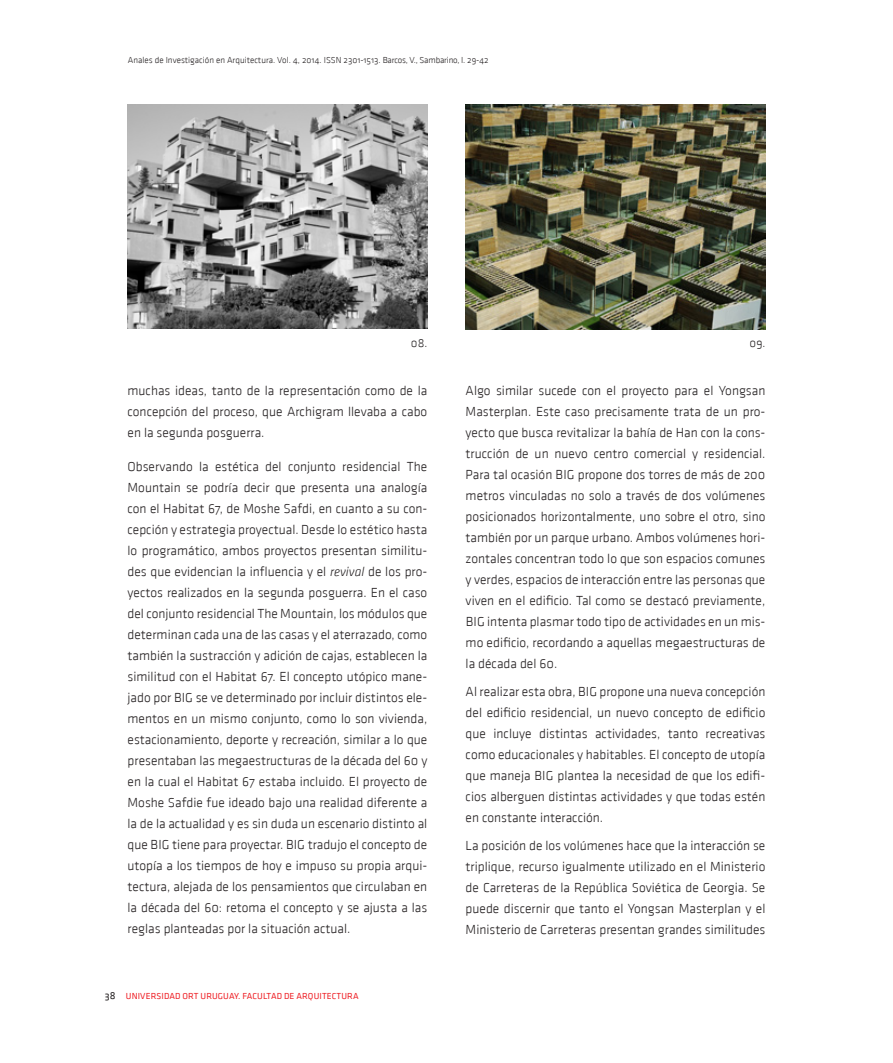
<style>
.page{position:relative;width:893px;height:1063px;background:#fff}
.page>*{position:absolute;margin:0;border:0;box-sizing:border-box;transform-origin:0 0}
.t1{font:13.5px/21px "Klavika Light OSF";color:#231f20;text-align:justify}
.t2{font:12px "Klavika Light OSF";color:#231f20}
.t3{font:9px "Klavika Light OSF";color:#231f20}
.t4{font:9px "Klavika Regular OSF";letter-spacing:.015em;color:#ee1d23}
.s1{font-family:"Klavika Light Italic OSF"}
.s2{font-size:10.5px;color:#231f20}
</style>
<div class="page">
<img style="left:128px;top:104px;width:299px;height:224px">
<img style="left:466px;top:104px;width:299px;height:226px">
<p class="t3" style="left:128px;top:55px;width:362px">Anales de Investigación en Arquitectura. Vol. 4, 2014. ISSN 2301-1513. Barcos, V., Sambarino, I. 29-42</p>
<p class="t2" style="left:411px;top:336px;width:18px">08.</p>
<p class="t2" style="left:750px;top:336px;width:17px">09.</p>
<p class="t1" style="left:128px;top:380px;width:301px">muchas ideas, tanto de la representación como de la concepción del proceso, que Archigram llevaba a cabo en la segunda posguerra.</p>
<p class="t1" style="left:128px;top:456px;width:301px">Observando la estética del conjunto residencial The Mountain se podría decir que presenta una analogía con el Habitat 67, de Moshe Safdi, en cuanto a su con&shy;cepción y estrategia proyectual. Desde lo estético hasta lo programático, ambos proyectos presentan similitu&shy;des que evidencian la influencia y el <span class="s1">revival</span> de los pro&shy;yectos realizados en la segunda posguerra. En el caso del conjunto residencial The Mountain, los módulos que determinan cada una de las casas y el aterrazado, como también la sustracción y adición de cajas, establecen la similitud con el Habitat 67. El concepto utópico mane&shy;jado por Big se ve determinado por incluir distintos ele&shy;mentos en un mismo conjunto, como lo son vivienda, estacionamiento, deporte y recreación, similar a lo que presentaban las megaestructuras de la década del 60 y en la cual el Habitat 67 estaba incluido. El proyecto de Moshe Safdie fue ideado bajo una realidad diferente a la de la actualidad y es sin duda un escenario distinto al que Big tiene para proyectar. Big tradujo el concepto de utopía a los tiempos de hoy e impuso su propia arqui&shy;tectura, alejada de los pensamientos que circulaban en la década del 60: retoma el concepto y se ajusta a las reglas planteadas por la situación actual.</p>
<p class="t4" style="left:105px;top:992px;width:84px"><span class="s2">38</span> U NIVERSIDAD ORT</p>
<p class="t4" style="left:201px;top:992px;width:160px">U RUGUAY. FACULTAD DE ARQUITECTURA</p>
<p class="t1" style="left:466px;top:380px;width:301px">Algo similar sucede con el proyecto para el Yongsan Masterplan. Este caso precisamente trata de un pro&shy;yecto que busca revitalizar la bahía de Han con la cons&shy;trucción de un nuevo centro comercial y residencial.<br>Para tal ocasión Big propone dos torres de más de 200 metros vinculadas no solo a través de dos volúmenes posicionados horizontalmente, uno sobre el otro, sino también por un parque urbano. Ambos volúmenes hori&shy;zontales concentran todo lo que son espacios comunes y verdes, espacios de interacción entre las personas que viven en el edificio. Tal como se destacó previamente, Big intenta plasmar todo tipo de actividades en un mis&shy;mo edificio, recordando a aquellas megaestructuras de la década del 60.</p>
<p class="t1" style="left:466px;top:681px;width:301px">Al realizar esta obra, Big propone una nueva concepción del edificio residencial, un nuevo concepto de edificio que incluye distintas actividades, tanto recreativas como educacionales y habitables. El concepto de utopía que maneja Big plantea la necesidad de que los edifi&shy;cios alberguen distintas actividades y que todas estén en constante interacción.</p>
<p class="t1" style="left:466px;top:835px;width:301px">La posición de los volúmenes hace que la interacción se triplique, recurso igualmente utilizado en el Ministerio de Carreteras de la República Soviética de Georgia. Se puede discernir que tanto el Yongsan Masterplan y el Ministerio de Carreteras presentan grandes similitudes</p>
</div>
